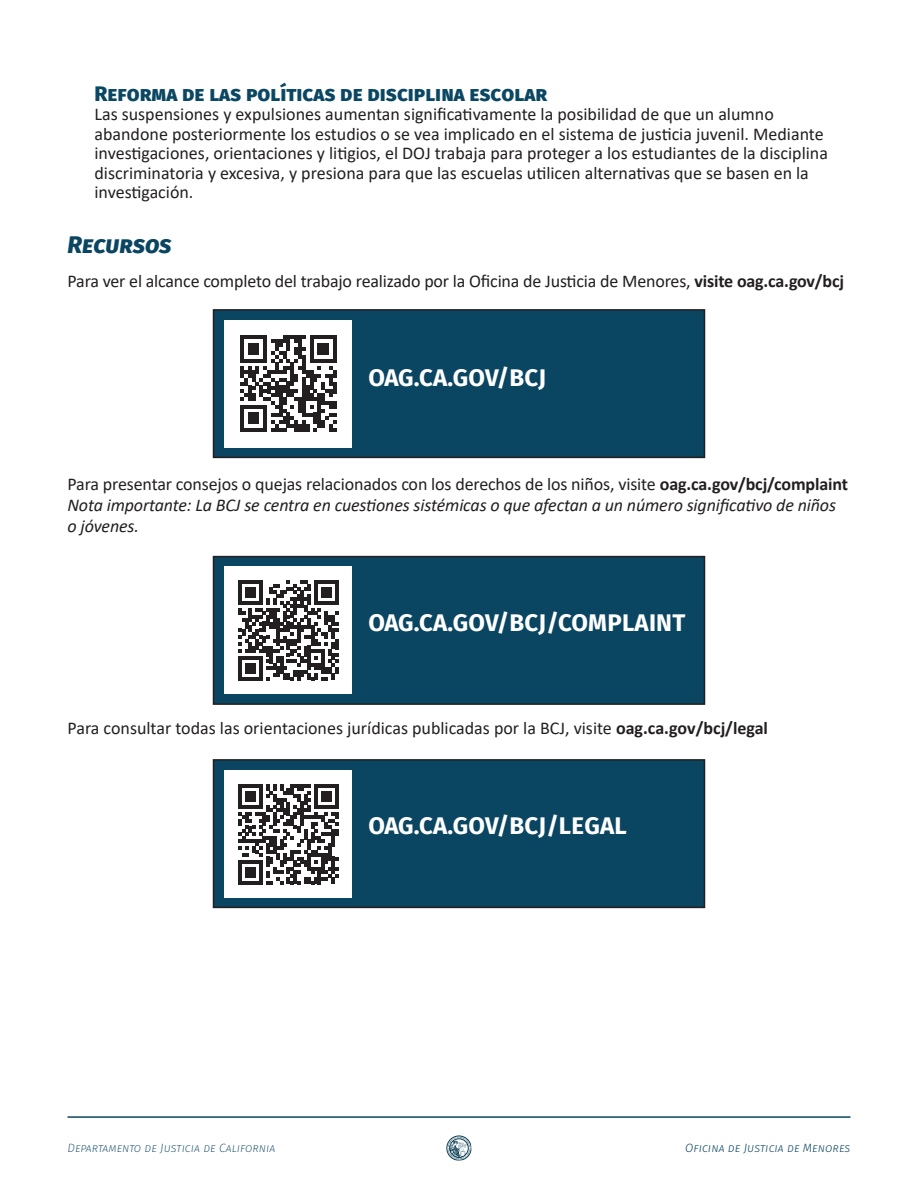
<style>
.page{position:relative;width:918px;height:1188px;background:#fff}
.page>*{position:absolute;margin:0;border:0;box-sizing:border-box;transform-origin:0 0}
.DOJ_Header{font:700 24px "Fira Sans";letter-spacing:.01em;color:#fff}
.t1{font:italic 800 24px "Fira Sans";color:#0a4561}
.t2{font:800 21px "Fira Sans";color:#0a4763}
.DOJ_Normal_Tabbed{font:18px/19.5px "Calibri";color:#231f20}
.DOJ_Normal{font:italic 18px/21px "Calibri";letter-spacing:-.01em;color:#231f20}
.DOJ_Normal-2{font:18px "Calibri";letter-spacing:-.01em;color:#231f20}
.t3{font:italic 200 12px "Fira Sans";color:#0a4561}
.t4{font:italic 300 12px "Fira Sans";color:#0a4561}
.s1{font-weight:700}
.s2{font-style:normal}
.s3{font-weight:700;font-style:normal}
</style>
<div class="page">
<hr style="left:68px;top:1116px;width:782px;height:2px;background:#0a4561">
<svg style="left:447px;top:1136px;width:24px;height:24px"></svg>
<div style="left:214px;top:310px;width:490px;height:147px;background:#0a4561"></div>
<div style="left:213px;top:309px;width:492px;height:149px;border:2px solid #231f20"></div>
<div style="left:225px;top:320px;width:127px;height:127px;background:#fff"></div>
<svg style="left:240px;top:335px;width:97px;height:97px"></svg>
<div style="left:214px;top:557px;width:490px;height:147px;background:#0a4561"></div>
<div style="left:213px;top:556px;width:492px;height:149px;border:2px solid #231f20"></div>
<div style="left:214px;top:760px;width:490px;height:147px;background:#0a4561"></div>
<div style="left:213px;top:759px;width:492px;height:149px;border:2px solid #231f20"></div>
<div style="left:225px;top:567px;width:127px;height:127px;background:#fff"></div>
<svg style="left:238px;top:580px;width:100px;height:100px"></svg>
<div style="left:225px;top:771px;width:127px;height:127px;background:#fff"></div>
<svg style="left:238px;top:784px;width:100px;height:100px"></svg>
<h3 class="t2" style="left:94px;top:75px;width:454px">Reforma de las políticas de disciplina escolar</h3>
<p class="DOJ_Normal_Tabbed" style="left:94px;top:104px;width:735px">Las suspensiones y expulsiones aumentan significativamente la posibilidad de que un alumno abandone posteriormente los estudios o se vea implicado en el sistema de justicia juvenil. Mediante investigaciones, orientaciones y litigios, el DOJ trabaja para proteger a los estudiantes de la disciplina discriminatoria y excesiva, y presiona para que las escuelas utilicen alternativas que se basen en la investigación.</p>
<h2 class="t1" style="left:68px;top:223px;width:106px">Recursos</h2>
<p class="DOJ_Normal-2" style="left:68px;top:269px;width:778px">Para ver el alcance completo del trabajo realizado por la Oficina de Justicia de Menores, <span class="s1">visite oag.ca.gov/bcj</span></p>
<p class="DOJ_Header" style="left:368px;top:357px;width:179px">OAG.CA.GOV/BCJ</p>
<p class="DOJ_Normal" style="left:68px;top:473px;width:782px"><span class="s2">Para presentar consejos o quejas relacionados con los derechos de los niños, visite</span> <span class="s3">oag.ca.gov/bcj/complaint<br></span>Nota importante: La BCJ se centra en cuestiones sistémicas o que afectan a un número significativo de niños o jóvenes.</p>
<p class="DOJ_Header" style="left:368px;top:602px;width:319px">OAG.CA.GOV/BCJ/COMPLAINT</p>
<p class="DOJ_Normal-2" style="left:68px;top:716px;width:702px">Para consultar todas las orientaciones jurídicas publicadas por la BCJ, visite <span class="s1">oag.ca.gov/bcj/legal</span></p>
<p class="DOJ_Header" style="left:368px;top:806px;width:260px">OAG.CA.GOV/BCJ/LEGAL</p>
<p class="t3" style="left:68px;top:1140px;width:210px">Departamento de Justicia de California</p>
<p class="t4" style="left:685px;top:1140px;width:167px">Oficina de Justicia de Menores</p>
</div>
